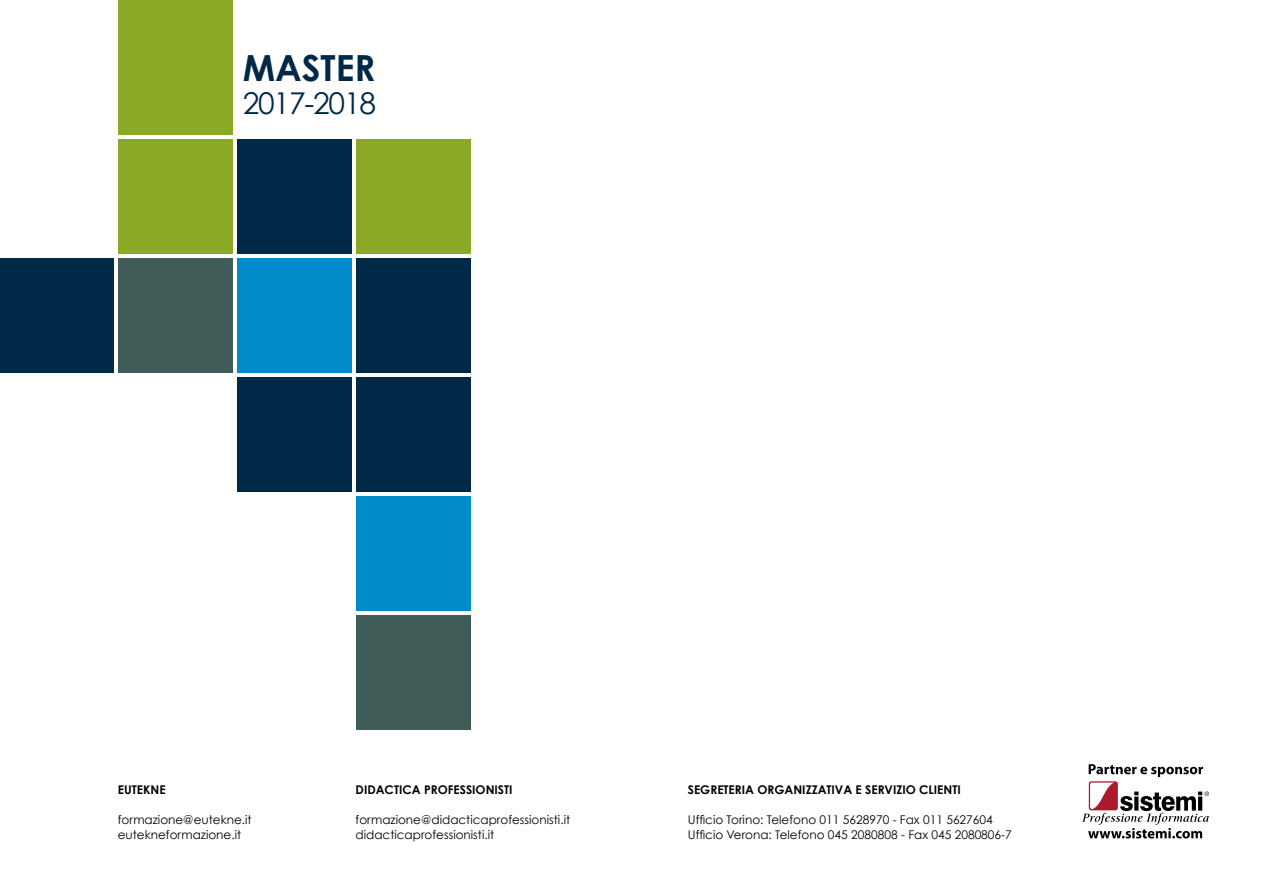
<style>
.page{position:relative;width:1263px;height:893px;background:#fff}
.page>*{position:absolute;margin:0;border:0;box-sizing:border-box;transform-origin:0 0}
.t1{font:700 36px "Century Gothic";color:#002847}
.t2{font:30px "Century Gothic";letter-spacing:-.04em;color:#002847}
.t3{font:12px/15px "Century Gothic";color:#000}
.t4{font:700 12px "Century Gothic";color:#000}
</style>
<div class="page">
<div style="left:356px;top:258px;width:114px;height:115px;background:#002847"></div>
<div style="left:237px;top:258px;width:115px;height:115px;background:#008bcb"></div>
<div style="left:0;top:258px;width:114px;height:115px;background:#002847"></div>
<div style="left:118px;top:258px;width:115px;height:115px;background:#3f5c59"></div>
<div style="left:237px;top:377px;width:115px;height:115px;background:#002847"></div>
<div style="left:356px;top:377px;width:114px;height:115px;background:#002847"></div>
<div style="left:237px;top:139px;width:115px;height:115px;background:#002847"></div>
<div style="left:118px;top:139px;width:115px;height:115px;background:#8aa927"></div>
<div style="left:356px;top:139px;width:114px;height:115px;background:#8aa927"></div>
<div style="left:118px;top:0;width:115px;height:134px;background:#8aa927"></div>
<div style="left:356px;top:496px;width:114px;height:115px;background:#008bcb"></div>
<div style="left:356px;top:615px;width:114px;height:115px;background:#3f5c59"></div>
<div style="left:1088px;top:781px;width:30px;height:30px;border:1px solid #fff;border-radius:3px"></div>
<svg style="left:1089px;top:781px;width:29px;height:29px"></svg>
<svg style="left:1082px;top:783px;width:127px;height:55px"></svg>
<svg style="left:1089px;top:764px;width:114px;height:13px"></svg>
<h1 class="t1" style="left:243px;top:45px;width:134px">MASTER</h1>
<h2 class="t2" style="left:243px;top:85px;width:135px">2017-2018</h2>
<p class="t4" style="left:118px;top:782px;width:49px">EUTEKNE</p>
<p class="t3" style="left:118px;top:812px;width:135px">formazione@eutekne.it eutekneformazione.it</p>
<p class="t4" style="left:356px;top:782px;width:158px">DIDACTICA PROFESSIONISTI</p>
<p class="t3" style="left:356px;top:812px;width:216px">formazione@didacticaprofessionisti.it didacticaprofessionisti.it</p>
<p class="t4" style="left:688px;top:782px;width:274px">SEGRETERIA ORGANIZZATIVA E SERVIZIO CLIENTI</p>
<p class="t3" style="left:688px;top:812px;width:326px">Ufficio Torino: Telefono 011 5628970 - Fax 011 5627604<br>Ufficio Verona: Telefono 045 2080808 - Fax 045 2080806-7</p>
</div>
